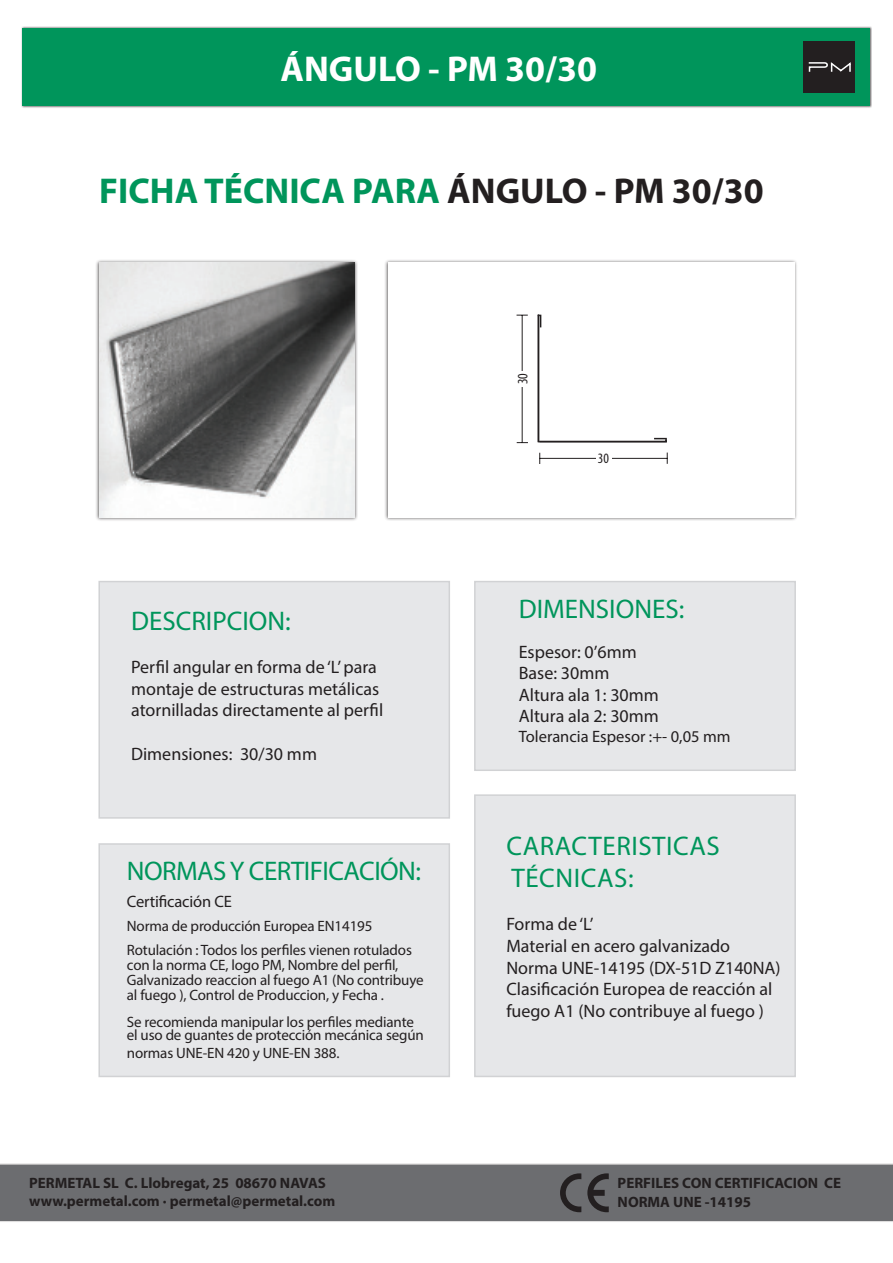
<style>
.page{position:relative;width:893px;height:1263px;background:#fff}
.page>*{position:absolute;margin:0;border:0;box-sizing:border-box;transform-origin:0 0}
.t1{font:700 36px "Myriad Pro";color:#00955b}
.t2{font:700 36px "Myriad Pro";color:#fff}
.t3{font:27px "Myriad Pro";color:#00955b}
.t4{font:27px "Myriad Pro";letter-spacing:.02em;color:#00955b}
.t5{font:27px "Myriad Pro";letter-spacing:-.02em;color:#00955b}
.t6{font:18px/21.6px "Myriad Pro";color:#231f20}
.t7{font:16.5px "Myriad Pro";color:#231f20}
.t8{font:15px/15px "Myriad Pro";letter-spacing:-.01em;color:#231f20}
.t9{font:700 15px/18px "Myriad Pro";color:#231f20}
.t10{font:condensed 14.4px "Myriad Pro";color:#231f20}
.s1{color:#231f20}
</style>
<div class="page">
<div style="left:0;top:1163px;width:893px;height:59px;background:#231f20;opacity:.75"></div>
<div style="left:0;top:1165px;width:893px;height:55px;background:#6c6d70"></div>
<svg style="left:560px;top:1173px;width:21px;height:39px"></svg>
<svg style="left:587px;top:1173px;width:22px;height:39px"></svg>
<div style="left:98px;top:843px;width:352px;height:234px;background:#e6e7e9;border:2px solid #d1d2d4"></div>
<div style="left:474px;top:794px;width:322px;height:283px;background:#e6e7e9;border:2px solid #d1d2d4"></div>
<div style="left:474px;top:581px;width:322px;height:190px;background:#e6e7e9;border:2px solid #d1d2d4"></div>
<div style="left:21px;top:26px;width:851px;height:82px;background:#231f20;opacity:.75"></div>
<div style="left:23px;top:28px;width:847px;height:78px;background:#00955b"></div>
<div style="left:98px;top:581px;width:352px;height:238px;background:#e6e7e9;border:2px solid #d1d2d4"></div>
<div style="left:804px;top:42px;width:51px;height:51px;background:#231f20"></div>
<svg style="left:808px;top:62px;width:43px;height:10px"></svg>
<div style="left:384px;top:259px;width:414px;height:262px;background:#231f20;opacity:.75"></div>
<div style="left:388px;top:263px;width:406px;height:255px;background:#fff"></div>
<div style="left:96px;top:259px;width:262px;height:262px;background:#231f20;opacity:.75"></div>
<img style="left:99px;top:263px;width:255px;height:255px">
<hr style="left:538px;top:315px;width:1px;height:127px;background:#231f20">
<hr style="left:522px;top:315px;width:1px;height:128px;background:#231f20">
<div style="left:515px;top:371px;width:15px;height:15px;background:#fff"></div>
<hr style="left:539px;top:441px;width:128px;height:1px;background:#231f20">
<hr style="left:540px;top:458px;width:127px;height:1px;background:#231f20">
<div style="left:596px;top:451px;width:15px;height:15px;background:#fff"></div>
<svg style="left:654px;top:438px;width:13px;height:3px"></svg>
<svg style="left:539px;top:315px;width:2px;height:12px"></svg>
<p class="t2" style="left:281px;top:45px;width:318px">ÁNGULO - PM 30/30</p>
<p class="t1" style="left:99px;top:167px;width:666px">FICHA TÉCNICA PARA <span class="s1">ÁNGULO - PM 30/30</span></p>
<p class="t3" style="left:131px;top:604px;width:161px">DESCRIPCION:</p>
<p class="t6" style="left:131px;top:656px;width:247px">Perfil angular en forma de ‘L’ para</p>
<p class="t6" style="left:131px;top:678px;width:250px">montaje de estructuras metálicas</p>
<p class="t6" style="left:131px;top:699px;width:254px">atornilladas directamente al perfil</p>
<p class="t6" style="left:131px;top:742px;width:187px">Dimensiones: 30/30 mm</p>
<h2 class="t5" style="left:127px;top:854px;width:296px">NORMAS Y CERTIFICACIÓN:</h2>
<p class="t7" style="left:127px;top:891px;width:107px">Certificación CE</p>
<p class="t8" style="left:127px;top:913px;width:287px;line-height:24px">Norma de producción Europea EN14195<br>Rotulación : Todos los perfiles vienen rotulados</p>
<p class="t8" style="left:127px;top:957px;width:298px">con la norma CE, logo PM, Nombre del perfil,<br>Galvanizado reaccion al fuego A1 (No contribuye al fuego ), Control de Produccion, y Fecha .</p>
<p class="t8" style="left:127px;top:1015px;width:298px;line-height:13.5px">Se recomienda manipular los perfiles mediante el uso de guantes de protección mecánica según</p>
<p class="t8" style="left:127px;top:1045px;width:214px">normas UNE-EN 420 y UNE-EN 388.</p>
<p class="t10" style="left:514px;top:384px;width:13px;rotate:-90deg">30</p>
<p class="t10" style="left:598px;top:450px;width:13px">30</p>
<p class="t3" style="left:519px;top:592px;width:167px">DIMENSIONES:</p>
<p class="t6" style="left:519px;top:640px;width:120px">Espesor: 0’6mm</p>
<p class="t6" style="left:519px;top:662px;width:92px">Base: 30mm</p>
<p class="t6" style="left:519px;top:684px;width:142px">Altura ala 1: 30mm</p>
<p class="t6" style="left:519px;top:705px;width:142px">Altura ala 2: 30mm</p>
<p class="t7" style="left:519px;top:726px;width:213px">Tolerancia Espesor :+- 0,05 mm</p>
<p class="t4" style="left:506px;top:829px;width:215px">CARACTERISTICAS</p>
<p class="t4" style="left:511px;top:861px;width:124px">TÉCNICAS:</p>
<p class="t6" style="left:506px;top:913px;width:89px">Forma de ‘L’</p>
<p class="t6" style="left:506px;top:935px;width:225px">Material en acero galvanizado</p>
<p class="t6" style="left:506px;top:956px;width:276px">Norma UNE-14195 (DX-51D Z140NA)</p>
<p class="t6" style="left:506px;top:978px;width:268px">Clasificación Europea de reacción al fuego A1 (No contribuye al fuego )</p>
<p class="t9" style="left:29px;top:1173px;width:308px">PERMETAL SL C. Llobregat, 25 08670 NAVAS www.permetal.com · permetal@permetal.com</p>
<p class="t9" style="left:618px;top:1172px;width:225px;line-height:19.5px">PERFILES CON CERTIFICACION CE<br>NORMA UNE -14195</p>
</div>
